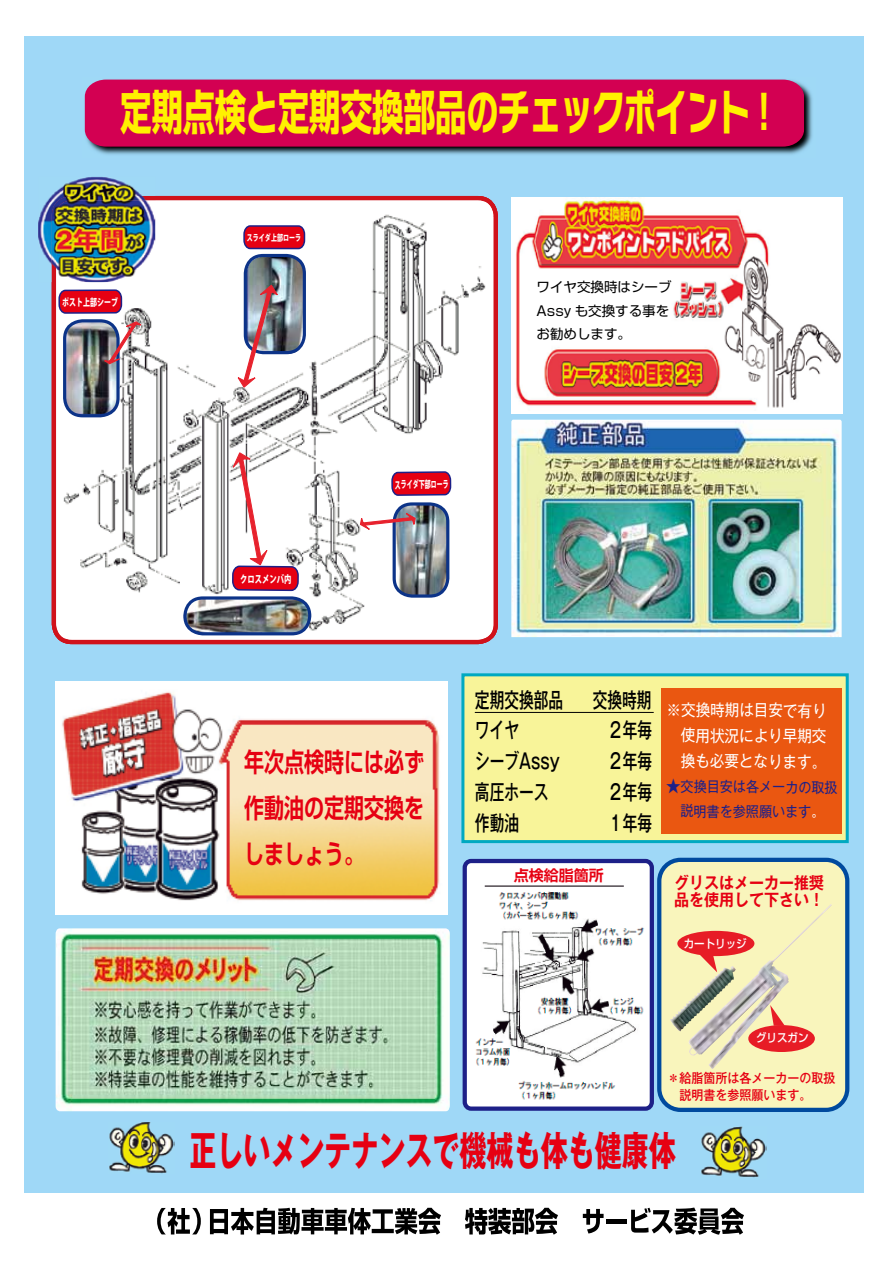
<style>
.page{position:relative;width:893px;height:1263px;background:#fff}
.page>*{position:absolute;margin:0;border:0;box-sizing:border-box;transform-origin:0 0}
.t1{font:47.25px "Typelabo N Std Bold 90 pv RKSJ H";color:#fff100;scale:.67 1}
.t2{font:40.5px "Gothic MB101 Pro Bold 90 pv RKSJ H";color:#e60012;scale:.67 1}
.t3{font:27px "Koz Go Pro Heavy 90 pv RKSJ H";color:#fff;scale:.67 1}
.t4{font:26.4px/46.2px "Shin Go Pro De Bold 90 pv RKSJ H";color:#e60012;text-align:justify;scale:.76 1}
.t5{font:21px/30.8px "Gothic MB101 Pro Medium 90 pv RKSJ H";color:#000;scale:.7 1}
.t6{font:16.5px/17px "Gothic MB101 Pro De Bold 90 pv RKSJ H";color:#e60012;scale:.91 1}
.t7{font:16.2px/25.5px "Gothic MB101 Pro Regular 90 pv RKSJ H";letter-spacing:-.01em;color:#fff;text-align:justify;scale:.9 1}
.t8{font:15px "Shin Go Pro De Bold 90 pv RKSJ H";color:#e60012}
.t9{font:14.55px/24.6px "Gothic MB101 Pro Regular 90 pv RKSJ H";letter-spacing:-.01em;color:#1d2088;text-align:center;scale:.9 1}
.t10{font:13.5px/23.7px "Shin Go Pro Regular 90 pv RKSJ H";color:#000}
.t11{font:13.2px/17px "Gothic MB101 Pro Medium 90 pv RKSJ H";color:#e60012;scale:.91 1}
.t12{font:11.55px "Shin Go Pro Medium 90 pv RKSJ H";color:#fff;scale:.91 1}
.t13{font:10.5px "Koz Go Pro Heavy 90 pv RKSJ H";color:#fff;scale:.7 1}
.t14{font:10.05px "Koz Go Pro Heavy 90 pv RKSJ H";letter-spacing:-.01em;color:#fff;scale:.6 1}
.t15{font:10.05px "Koz Go Pro Heavy 90 pv RKSJ H";letter-spacing:-.01em;color:#fff;scale:.69 1}
.t16{font:8.85px "Koz Go Pro Heavy 90 pv RKSJ H";color:#fff;scale:.68 1}
.s1{font-family:"Shin Go Pro Bold 90 pv RKSJ H"}
.s2{font-size:16.2px}
.s3{color:#fff}
</style>
<div class="page">
<img style="left:24px;top:36px;width:840px;height:1199px">
<h1 class="t1" style="left:120px;top:78px;width:971px"><span class="s1">定期点検</span>と<span class="s1">定期交換部品</span>のチェックポイント !</h1>
<p class="t15" style="left:62px;top:296px;width:82px">ポスト上部シーブ</p>
<p class="t16" style="left:247px;top:232px;width:81px">スライダ上部ローラ</p>
<p class="t10" style="left:537px;top:273px;width:136px">ワイヤ交換時はシーブ<br>Assy も交換する事をお勧めします。</p>
<p class="t3" style="left:534px;top:305px;width:28px">＊</p>
<p class="t13" style="left:240px;top:572px;width:75px;rotate:1deg">クロスメンバ内</p>
<p class="t14" style="left:394px;top:478px;width:92px;rotate:-1deg">スライダ下部ローラ</p>
<p class="t4" style="left:244px;top:735px;width:238px">年次点検時には必ず作動油の定期交換をしましょう。</p>
<p class="t5" style="left:475px;top:682px;width:254px">定期交換部品　　交換時期ワイヤ</p>
<p class="t5" style="left:608px;top:712px;width:65px">２年毎</p>
<p class="t5" style="left:475px;top:743px;width:123px">シーブAssy</p>
<p class="t5" style="left:608px;top:743px;width:65px">２年毎</p>
<p class="t5" style="left:475px;top:774px;width:107px">高圧ホース</p>
<p class="t5" style="left:608px;top:774px;width:65px">２年毎</p>
<p class="t5" style="left:475px;top:805px;width:65px">作動油</p>
<p class="t5" style="left:608px;top:805px;width:65px">１年毎</p>
<p class="t8" style="left:514px;top:863px;width:91px">点検給脂箇所</p>
<p class="t7" style="left:666px;top:695px;width:180px">※交換時期は目安で有り　使用状況により早期交　換も必要となります。</p>
<p class="t9" style="left:666px;top:772px;width:192px"><span class="s2">★</span>交換目安は各メーカの取扱説明書を参照願います<span class="s3">。</span></p>
<p class="t6" style="left:674px;top:872px;width:166px">グリスはメーカー推奨品を使用して下さい！</p>
<p class="t12" style="left:684px;top:934px;width:71px">カートリッジ</p>
<p class="t12" style="left:756px;top:1028px;width:59px">グリスガン</p>
<p class="t11" style="left:679px;top:1067px;width:173px;text-indent:-12px">＊給脂箇所は各メーカーの取扱説明書を参照願います。</p>
<h2 class="t2" style="left:190px;top:1117px;width:727px">正しいメンテナンスで機械も体も健康体</h2>
</div>
